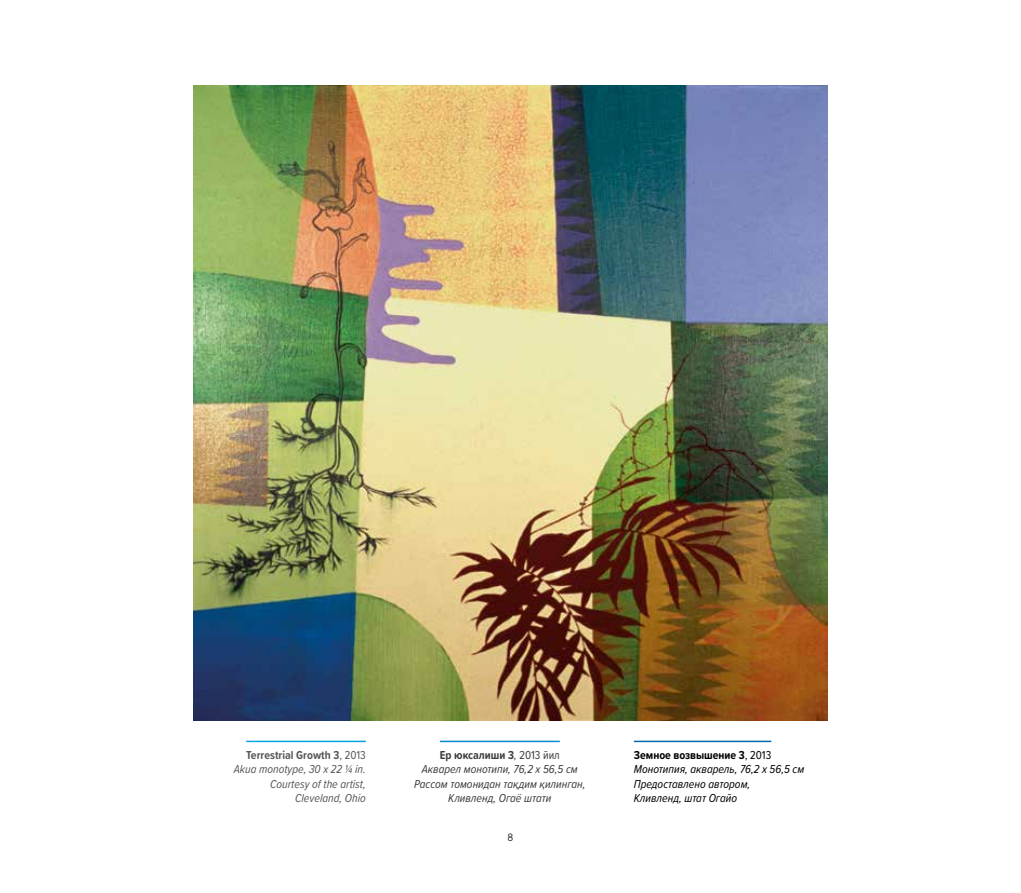
<style>
.page{position:relative;width:1021px;height:893px;background:#fff}
.page>*{position:absolute;margin:0;border:0;box-sizing:border-box;transform-origin:0 0}
.t1{font:italic 12px/14.2px "Proxima Soft Cond";color:#3c3c3b;text-align:center}
.t2{font:italic 12px/14.2px "Proxima Soft Cond";color:#000}
.t3{font:italic 12px/14.2px "Proxima Soft Cond";color:#575756;text-align:right}
.t4{font:300 10.5px "Arqus";color:#000}
.s1{font-weight:700;font-style:normal}
.s2{font-style:normal}
</style>
<div class="page">
<img style="left:194px;top:85px;width:633px;height:635px">
<hr style="left:246px;top:741px;width:120px;height:1px;background:#00a6e2">
<hr style="left:440px;top:741px;width:120px;height:1px;background:#008dd1">
<hr style="left:634px;top:741px;width:137px;height:1px;background:#0069b4">
<p class="t3" style="left:234px;top:747px;width:134px"><span class="s1">Terrestrial Growth 3</span><span class="s2">, 2013<br></span>Akua monotype, 30 x 22 ¼ in.<br>Courtesy of the artist,<br>Cleveland, Ohio</p>
<p class="t1" style="left:414px;top:747px;width:173px"><span class="s1">Ер юксалиши 3</span>, <span class="s2">2013 йил<br></span>Акварел монотипи, 76,2 х 56,5 см<br>Рассом томонидан тақдим қилинган,<br>Кливленд, Огаё штати</p>
<p class="t2" style="left:634px;top:747px;width:172px"><span class="s1">Земное возвышение 3</span><span class="s2">, 2013<br></span>Монотипия, акварель, 76,2 x 56,5 см<br>Предоставлено автором,<br>Кливленд, штат Огайо</p>
<p class="t4" style="left:508px;top:831px;width:7px">8</p>
</div>
